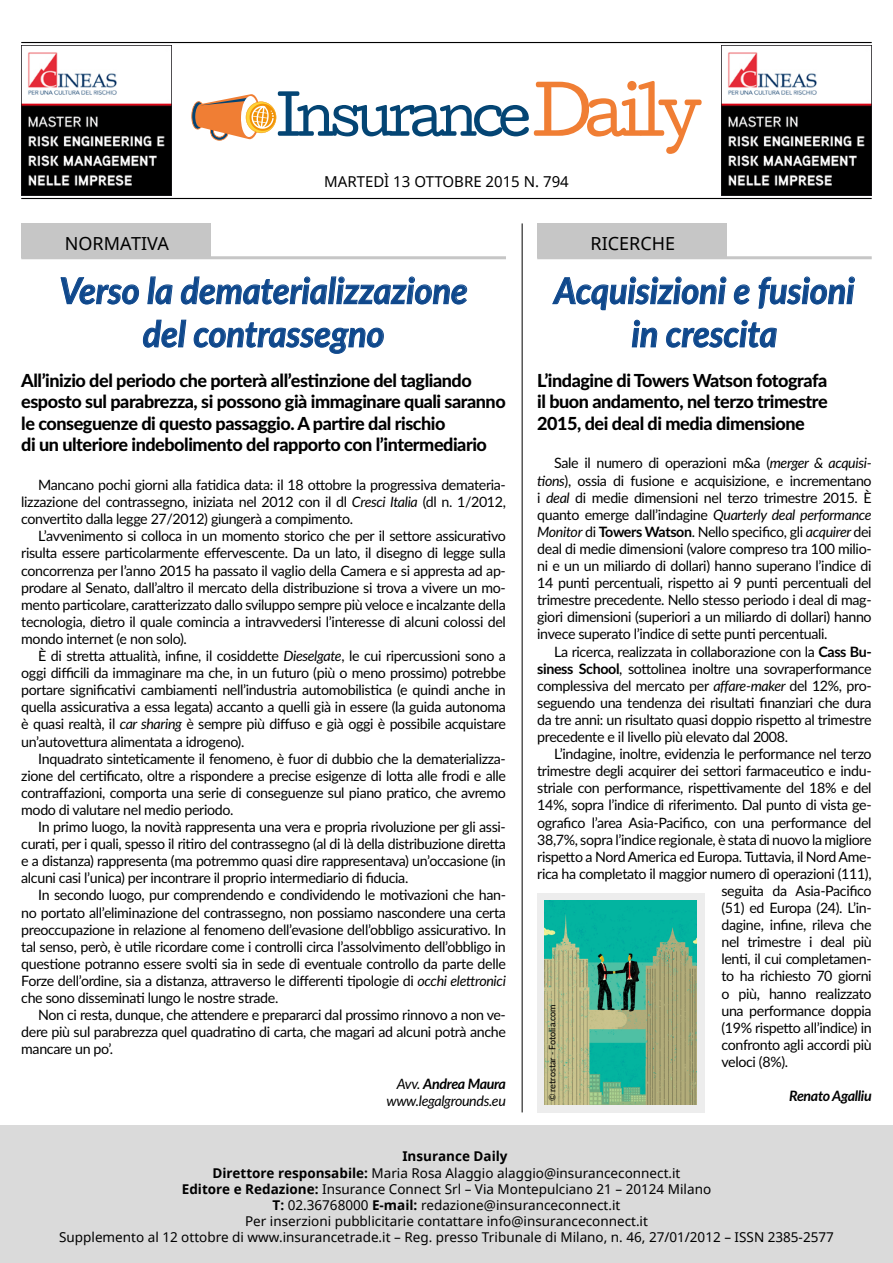
<style>
.page{position:relative;width:893px;height:1263px;background:#fff}
.page>*{position:absolute;margin:0;border:0;box-sizing:border-box;transform-origin:0 0}
.t1{font:italic 700 36px/43.2px "Lato";color:#0f488c;text-align:center;scale:.95 1}
.t2{font:800 18px/21.6px "Lato";letter-spacing:-.025em;color:#000}
.t3{font:18px "Noto Sans";color:#000}
.t4{font:15px "Noto Sans";color:#000}
.t5{font:14.25px/17.1px "Lato";letter-spacing:-.025em;color:#000;text-align:justify}
.t6{font:italic 14.25px/17.1px "Lato";letter-spacing:-.025em;color:#000;text-align:right}
.t7{font:italic 700 14.25px "Lato";letter-spacing:-.025em;color:#000}
.t8{font:13.5px "Noto Sans";color:#000}
.t9{font:700 13.5px "Noto Sans";color:#000}
.t10{font:9px "Lato";color:#000}
.s1{font-style:italic}
.s2{font-weight:700}
</style>
<div class="page">
<hr style="left:21px;top:42px;width:851px;height:1px;background:#000">
<hr style="left:21px;top:198px;width:851px;height:1px;background:#000">
<svg style="left:191px;top:81px;width:511px;height:73px"></svg>
<img style="left:21px;top:45px;width:150px;height:150px">
<img style="left:722px;top:45px;width:150px;height:150px">
<div style="left:0;top:1125px;width:893px;height:138px;background:#dadada"></div>
<hr style="left:522px;top:223px;width:1px;height:889px;background:#000">
<div style="left:21px;top:223px;width:190px;height:35px;background:#c6c6c6"></div>
<div style="left:537px;top:223px;width:190px;height:35px;background:#c6c6c6"></div>
<hr style="left:21px;top:256px;width:485px;height:3px;background:#c6c6c6">
<hr style="left:537px;top:256px;width:335px;height:3px;background:#c6c6c6">
<svg style="left:60px;top:277px;width:79px;height:28px"></svg>
<svg style="left:147px;top:276px;width:26px;height:29px"></svg>
<svg style="left:181px;top:276px;width:286px;height:29px"></svg>
<svg style="left:143px;top:319px;width:44px;height:29px"></svg>
<svg style="left:193px;top:322px;width:191px;height:32px"></svg>
<svg style="left:552px;top:276px;width:175px;height:35px"></svg>
<svg style="left:734px;top:284px;width:16px;height:21px"></svg>
<svg style="left:758px;top:276px;width:97px;height:33px"></svg>
<svg style="left:631px;top:319px;width:26px;height:29px"></svg>
<svg style="left:666px;top:319px;width:111px;height:29px"></svg>
<div style="left:537px;top:893px;width:167px;height:219px;background:#ededed"></div>
<img style="left:545px;top:901px;width:151px;height:203px">
<p class="t4" style="left:324px;top:171px;width:246px">MARTEDÌ 13 OTTOBRE 2015 N. 794</p>
<p class="t3" style="left:65px;top:231px;width:106px">NORMATIVA</p>
<p class="t3" style="left:591px;top:231px;width:86px">RICERCHE</p>
<h1 class="t1" style="left:60px;top:267px;width:431px">Verso la dematerializzazione del contrassegno</h1>
<p class="t2" style="left:21px;top:368px;width:486px">All’inizio del periodo che porterà all’estinzione del tagliando esposto sul parabrezza, si possono già immaginare quali saranno le conseguenze di questo passaggio. A partire dal rischio<br>di un ulteriore indebolimento del rapporto con l’intermediario</p>
<p class="t5" style="left:21px;top:476px;width:486px;text-indent:17px">Mancano pochi giorni alla fatidica data: il 18 ottobre la progressiva demateria&shy;lizzazione del contrassegno, iniziata nel 2012 con il dl <span class="s1">Cresci Italia</span> (dl n. 1/2012, convertito dalla legge 27/2012) giungerà a compimento.</p>
<p class="t5" style="left:21px;top:527px;width:486px;text-indent:17px">L’avvenimento si colloca in un momento storico che per il settore assicurativo risulta essere particolarmente effervescente. Da un lato, il disegno di legge sulla concorrenza per l’anno 2015 ha passato il vaglio della Camera e si appresta ad ap&shy;prodare al Senato, dall’altro il mercato della distribuzione si trova a vivere un mo&shy;mento particolare, caratterizzato dallo sviluppo sempre più veloce e incalzante della tecnologia, dietro il quale comincia a intravvedersi l’interesse di alcuni colossi del mondo internet (e non solo).</p>
<p class="t5" style="left:21px;top:647px;width:486px;text-indent:17px">È di stretta attualità, infine, il cosiddette <span class="s1">Dieselgate</span>, le cui ripercussioni sono a oggi difficili da immaginare ma che, in un futuro (più o meno prossimo) potrebbe portare significativi cambiamenti nell’industria automobilistica (e quindi anche in quella assicurativa a essa legata) accanto a quelli già in essere (la guida autonoma è quasi realtà, il <span class="s1">car sharing</span> è sempre più diffuso e già oggi è possibile acquistare un’autovettura alimentata a idrogeno).</p>
<p class="t5" style="left:21px;top:749px;width:486px;text-indent:17px">Inquadrato sinteticamente il fenomeno, è fuor di dubbio che la dematerializza&shy;zione del certificato, oltre a rispondere a precise esigenze di lotta alle frodi e alle contraffazioni, comporta una serie di conseguenze sul piano pratico, che avremo modo di valutare nel medio periodo.</p>
<p class="t5" style="left:21px;top:818px;width:486px;text-indent:17px">In primo luogo, la novità rappresenta una vera e propria rivoluzione per gli assi&shy;curati, per i quali, spesso il ritiro del contrassegno (al di là della distribuzione diretta e a distanza) rappresenta (ma potremmo quasi dire rappresentava) un’occasione (in alcuni casi l’unica) per incontrare il proprio intermediario di fiducia.</p>
<p class="t5" style="left:21px;top:886px;width:486px;text-indent:17px">In secondo luogo, pur comprendendo e condividendo le motivazioni che han&shy;no portato all’eliminazione del contrassegno, non possiamo nascondere una certa preoccupazione in relazione al fenomeno dell’evasione dell’obbligo assicurativo. In tal senso, però, è utile ricordare come i controlli circa l’assolvimento dell’obbligo in questione potranno essere svolti sia in sede di eventuale controllo da parte delle Forze dell’ordine, sia a distanza, attraverso le differenti tipologie di <span class="s1">occhi elettronici </span>che sono disseminati lungo le nostre strade.</p>
<p class="t5" style="left:21px;top:1006px;width:486px;text-indent:17px">Non ci resta, dunque, che attendere e prepararci dal prossimo rinnovo a non ve&shy;dere più sul parabrezza quel quadratino di carta, che magari ad alcuni potrà anche mancare un po’.</p>
<p class="t6" style="left:386px;top:1074px;width:121px">Avv. <span class="s2">Andrea Maura </span>www.legalgrounds.eu</p>
<h1 class="t1" style="left:554px;top:267px;width:318px">Acquisizioni e fusioni in crescita</h1>
<p class="t2" style="left:537px;top:368px;width:292px;text-align:justify">L’indagine di Towers Watson fotografa il buon andamento, nel terzo trimestre 2015, dei deal di media dimensione</p>
<p class="t5" style="left:537px;top:454px;width:336px;text-indent:17px">Sale il numero di operazioni m&amp;a (<span class="s1">merger &amp; acquisi&shy;tions</span>), ossia di fusione e acquisizione, e incrementano i <span class="s1">deal</span> di medie dimensioni nel terzo trimestre 2015. È quanto emerge dall’indagine <span class="s1">Quarterly deal performance Monitor</span> di <span class="s2">Towers Watson</span>. Nello specifico, gli <span class="s1">acquirer</span> dei deal di medie dimensioni (valore compreso tra 100 milio&shy;ni e un un miliardo di dollari) hanno superano l’indice di 14 punti percentuali, rispetto ai 9 punti percentuali del trimestre precedente. Nello stesso periodo i deal di mag&shy;giori dimensioni (superiori a un miliardo di dollari) hanno invece superato l’indice di sette punti percentuali.</p>
<p class="t5" style="left:537px;top:642px;width:336px;text-indent:17px">La ricerca, realizzata in collaborazione con la <span class="s2">Cass Bu&shy;siness School</span>, sottolinea inoltre una sovraperformance complessiva del mercato per <span class="s1">affare-maker</span> del 12%, pro&shy;seguendo una tendenza dei risultati finanziari che dura da tre anni: un risultato quasi doppio rispetto al trimestre precedente e il livello più elevato dal 2008.</p>
<p class="t5" style="left:554px;top:745px;width:319px">L’indagine, inoltre, evidenzia le performance nel terzo</p>
<p class="t5" style="left:537px;top:762px;width:336px">trimestre degli acquirer dei settori farmaceutico e indu-</p>
<p class="t5" style="left:537px;top:779px;width:336px">striale con performance, rispettivamente del 18% e del</p>
<p class="t5" style="left:537px;top:796px;width:336px">14%, sopra l’indice di riferimento. Dal punto di vista ge-</p>
<p class="t5" style="left:537px;top:813px;width:336px">ografico l’area Asia-Pacifico, con una performance del</p>
<p class="t5" style="left:537px;top:830px;width:336px">38,7%, sopra l’indice regionale, è stata di nuovo la migliore</p>
<p class="t5" style="left:537px;top:847px;width:336px">rispetto a Nord America ed Europa. Tuttavia, il Nord Ame-</p>
<p class="t5" style="left:537px;top:864px;width:336px">rica ha completato il maggior numero di operazioni (111),</p>
<p class="t5" style="left:721px;top:882px;width:152px">seguita da Asia-Pacifico</p>
<p class="t5" style="left:721px;top:899px;width:152px">(51) ed Europa (24). L’in-</p>
<p class="t5" style="left:721px;top:916px;width:152px">dagine, infine, rileva che</p>
<p class="t5" style="left:721px;top:933px;width:152px">nel trimestre i deal più</p>
<p class="t5" style="left:721px;top:950px;width:152px">lenti, il cui completamen-</p>
<p class="t5" style="left:721px;top:967px;width:152px">to ha richiesto 70 giorni</p>
<p class="t5" style="left:721px;top:984px;width:152px">o più, hanno realizzato</p>
<p class="t5" style="left:721px;top:1001px;width:152px">una performance doppia</p>
<p class="t5" style="left:721px;top:1018px;width:152px">(19% rispetto all’indice) in</p>
<p class="t5" style="left:721px;top:1035px;width:152px">confronto agli accordi più</p>
<p class="t5" style="left:721px;top:1053px;width:68px">veloci (8%).</p>
<p class="t10" style="left:546px;top:1101px;width:99px;rotate:-90deg">© retrostar - Fotolia.com</p>
<p class="t7" style="left:789px;top:1085px;width:84px">Renato Agalliu</p>
<p class="t9" style="left:402px;top:1147px;width:107px">Insurance Daily</p>
<p class="t8" style="left:212px;top:1163px;width:469px"><span class="s2">Direttore responsabile:</span> Maria Rosa Alaggio alaggio@insuranceconnect.it</p>
<p class="t8" style="left:182px;top:1179px;width:531px"><span class="s2">Editore e Redazione:</span> Insurance Connect Srl – Via Montepulciano 21 – 20124 Milano</p>
<p class="t8" style="left:273px;top:1196px;width:349px"><span class="s2">T:</span> 02.36768000 <span class="s2">E-mail:</span> redazione@insuranceconnect.it</p>
<p class="t8" style="left:245px;top:1212px;width:404px">Per inserzioni pubblicitarie contattare info@insuranceconnect.it</p>
<p class="t8" style="left:59px;top:1228px;width:776px">Supplemento al 12 ottobre di www.insurancetrade.it – Reg. presso Tribunale di Milano, n. 46, 27/01/2012 – ISSN 2385-2577</p>
</div>
